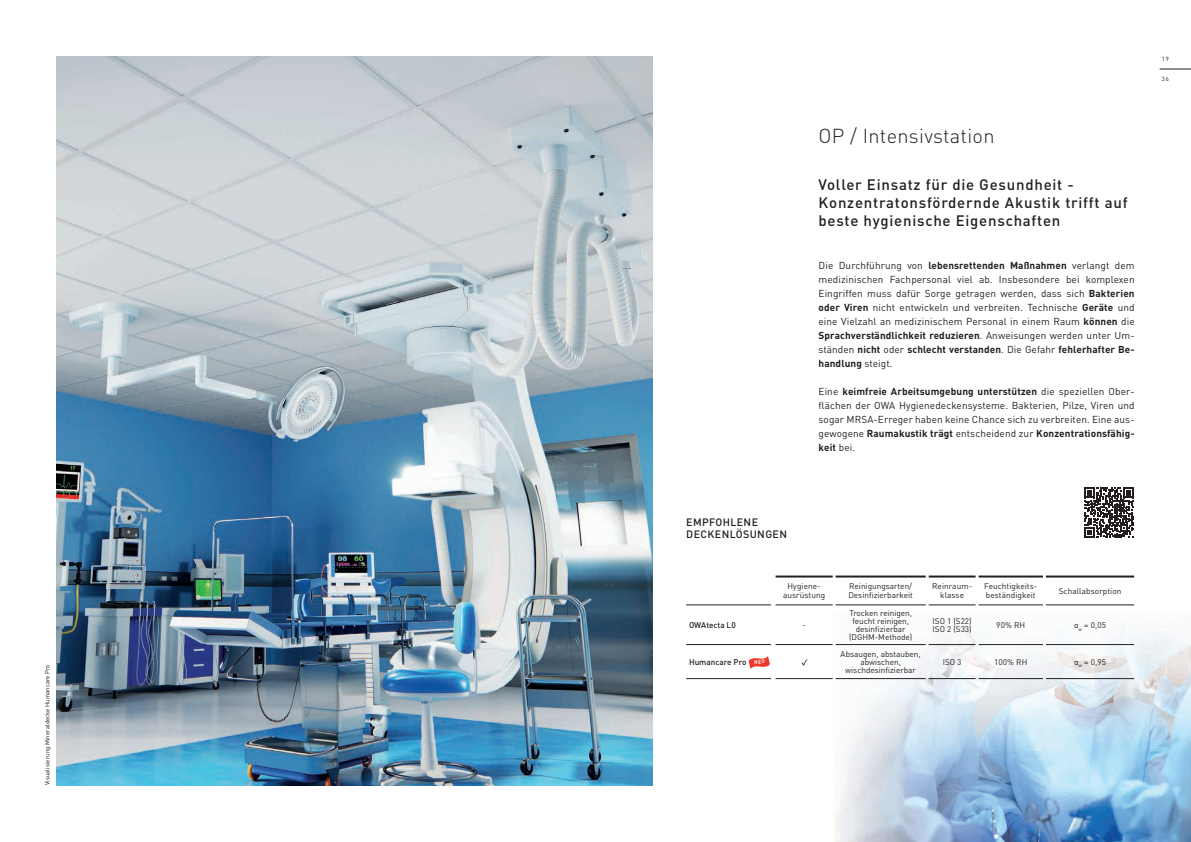
<style>
.page{position:relative;width:1191px;height:842px;background:#fff}
.page>*{position:absolute;margin:0;border:0;box-sizing:border-box;transform-origin:0 0}
.t1{font:300 20px "DIN Pro";letter-spacing:.015em;color:#231f20}
.t2{font:500 15px/18px "DIN Pro";letter-spacing:.05em;color:#231f20}
.t3{font:500 10.6px/11.7px "DIN Pro";letter-spacing:.035em;color:#231f20}
.t4{font:10px/14px "DIN Pro";letter-spacing:.01em;color:#231f20;text-align:justify}
.t5{font:8.2px/8px "DIN Pro";color:#231f20;text-align:center}
.t6{font:500 8.2px "DIN Pro";color:#231f20}
.t7{font:6px "DIN Pro";letter-spacing:.01em;color:#0e1213}
.t8{font:6px "DIN Pro";color:#231f20}
.s1{font-weight:700}
</style>
<div class="page">
<img style="left:57px;top:57px;width:595px;height:728px">
<img style="left:1000px;top:750px;width:191px;height:92px">
<svg style="left:1000px;top:576px;width:135px;height:30px"></svg>
<img style="left:1000px;top:626px;width:191px;height:124px">
<svg style="left:686px;top:575px;width:314px;height:267px"></svg>
<img style="left:829px;top:750px;width:72px;height:92px">
<img style="left:750px;top:576px;width:226px;height:174px">
<img style="left:829px;top:612px;width:4px;height:138px">
<img style="left:833px;top:612px;width:127px;height:104px">
<img style="left:833px;top:715px;width:83px;height:35px">
<hr style="left:1159px;top:69px;width:32px;height:1px;background:#231f20">
<hr style="left:686px;top:605px;width:85px;height:1px;background:#231f20">
<hr style="left:775px;top:605px;width:57px;height:1px;background:#231f20">
<hr style="left:835px;top:605px;width:90px;height:1px;background:#231f20">
<hr style="left:928px;top:605px;width:47px;height:1px;background:#231f20">
<hr style="left:978px;top:605px;width:65px;height:1px;background:#231f20">
<hr style="left:1046px;top:605px;width:88px;height:1px;background:#231f20">
<hr style="left:686px;top:644px;width:85px;height:1px;background:#231f20">
<hr style="left:775px;top:644px;width:57px;height:1px;background:#231f20">
<hr style="left:835px;top:644px;width:90px;height:1px;background:#231f20">
<hr style="left:928px;top:644px;width:47px;height:1px;background:#231f20">
<hr style="left:978px;top:644px;width:65px;height:1px;background:#231f20">
<hr style="left:1046px;top:644px;width:88px;height:1px;background:#231f20">
<hr style="left:686px;top:678px;width:85px;height:1px;background:#231f20">
<hr style="left:775px;top:678px;width:57px;height:1px;background:#231f20">
<hr style="left:835px;top:678px;width:90px;height:1px;background:#231f20">
<hr style="left:928px;top:678px;width:47px;height:1px;background:#231f20">
<hr style="left:978px;top:678px;width:65px;height:1px;background:#231f20">
<hr style="left:1046px;top:678px;width:88px;height:1px;background:#231f20">
<hr style="left:775px;top:575px;width:57px;height:2px;background:#231f20">
<hr style="left:835px;top:575px;width:90px;height:2px;background:#231f20">
<hr style="left:928px;top:575px;width:47px;height:2px;background:#231f20">
<hr style="left:978px;top:575px;width:65px;height:2px;background:#231f20">
<hr style="left:1046px;top:575px;width:88px;height:2px;background:#231f20">
<svg style="left:801px;top:658px;width:7px;height:9px"></svg>
<svg style="left:1084px;top:488px;width:50px;height:50px"></svg>
<img style="left:747px;top:656px;width:23px;height:13px">
<svg style="left:754px;top:659px;width:10px;height:5px"></svg>
<p class="t7" style="left:43px;top:785px;width:122px;rotate:-90deg">Visualisierung Mineraldecke Humancare Pro</p>
<h1 class="t1" style="left:818px;top:122px;width:177px">OP / Intensivstation</h1>
<h2 class="t2" style="left:818px;top:175px;width:311px">Voller Einsatz für die Gesundheit -<br>Konzentratonsfördernde Akustik trifft auf beste hygienische Eigenschaften</h2>
<p class="t3" style="left:686px;top:516px;width:102px">EMPFOHLENE<br>DECKENLÖSUNGEN</p>
<p class="t4" style="left:818px;top:258px;width:317px">Die Durchführung von <span class="s1">lebensrettenden Maßnahmen</span> verlangt dem medizinischen Fachpersonal viel ab. Insbesondere bei komplexen Eingriffen muss dafür Sorge getragen werden, dass sich <span class="s1">Bakterien oder Viren</span> nicht entwickeln und verbreiten. Technische <span class="s1">Geräte</span> und eine Vielzahl an medizinischem Personal in einem Raum <span class="s1">können</span> die <span class="s1">Sprachverständlichkeit reduzieren</span>. Anweisungen werden unter Um&shy;ständen <span class="s1">nicht</span> oder <span class="s1">schlecht verstanden</span>. Die Gefahr <span class="s1">fehlerhafter Be&shy;handlung</span> steigt.</p>
<p class="t4" style="left:818px;top:384px;width:317px">Eine <span class="s1">keimfreie Arbeitsumgebung unterstützen</span> die speziellen Ober&shy;flächen der OWA Hygienedeckensysteme. Bakterien, Pilze, Viren und sogar MRSA-Erreger haben keine Chance sich zu verbreiten. Eine aus&shy;gewogene <span class="s1">Raumakustik trägt</span> entscheidend zur <span class="s1">Konzentrationsfähig&shy;keit</span> bei.</p>
<p class="t5" style="left:783px;top:581px;width:44px;line-height:9px">Hygiene&shy;ausrüstung</p>
<p class="t5" style="left:848px;top:581px;width:66px;line-height:9px;text-align:left">Reinigungsarten/<br>Desinfizierbarkeit</p>
<p class="t5" style="left:932px;top:581px;width:42px;line-height:9px">Reinraum&shy;klasse</p>
<p class="t5" style="left:984px;top:581px;width:55px;line-height:9px;text-align:left">Feuchtigkeits&shy;beständigkeit</p>
<p class="t5" style="left:1058px;top:586px;width:64px">Schallabsorption</p>
<p class="t6" style="left:689px;top:619px;width:48px">OWAtecta L0</p>
<p class="t5" style="left:802px;top:620px;width:5px">-</p>
<p class="t5" style="left:849px;top:608px;width:65px">Trocken reinigen, feucht reinigen, desinfizierbar (DGHM-Methode)</p>
<p class="t5" style="left:932px;top:617px;width:41px;text-align:left">ISO 1 (S22)<br>ISO 2 (S33)</p>
<p class="t5" style="left:996px;top:621px;width:30px">90% RH</p>
<p class="t5" style="left:1074px;top:620px;width:33px">α<sub>w</sub> = 0,05</p>
<p class="t6" style="left:689px;top:656px;width:59px">Humancare Pro</p>
<p class="t5" style="left:840px;top:649px;width:82px">Absaugen, abstauben, abwischen, wischdesinfizierbar</p>
<p class="t5" style="left:942px;top:657px;width:20px">ISO 3</p>
<p class="t5" style="left:994px;top:657px;width:35px">100% RH</p>
<p class="t5" style="left:1074px;top:657px;width:33px">α<sub>w</sub> = 0,95</p>
<p class="t8" style="left:1162px;top:55px;width:8px">19</p>
<p class="t8" style="left:1162px;top:75px;width:8px">36</p>
</div>
